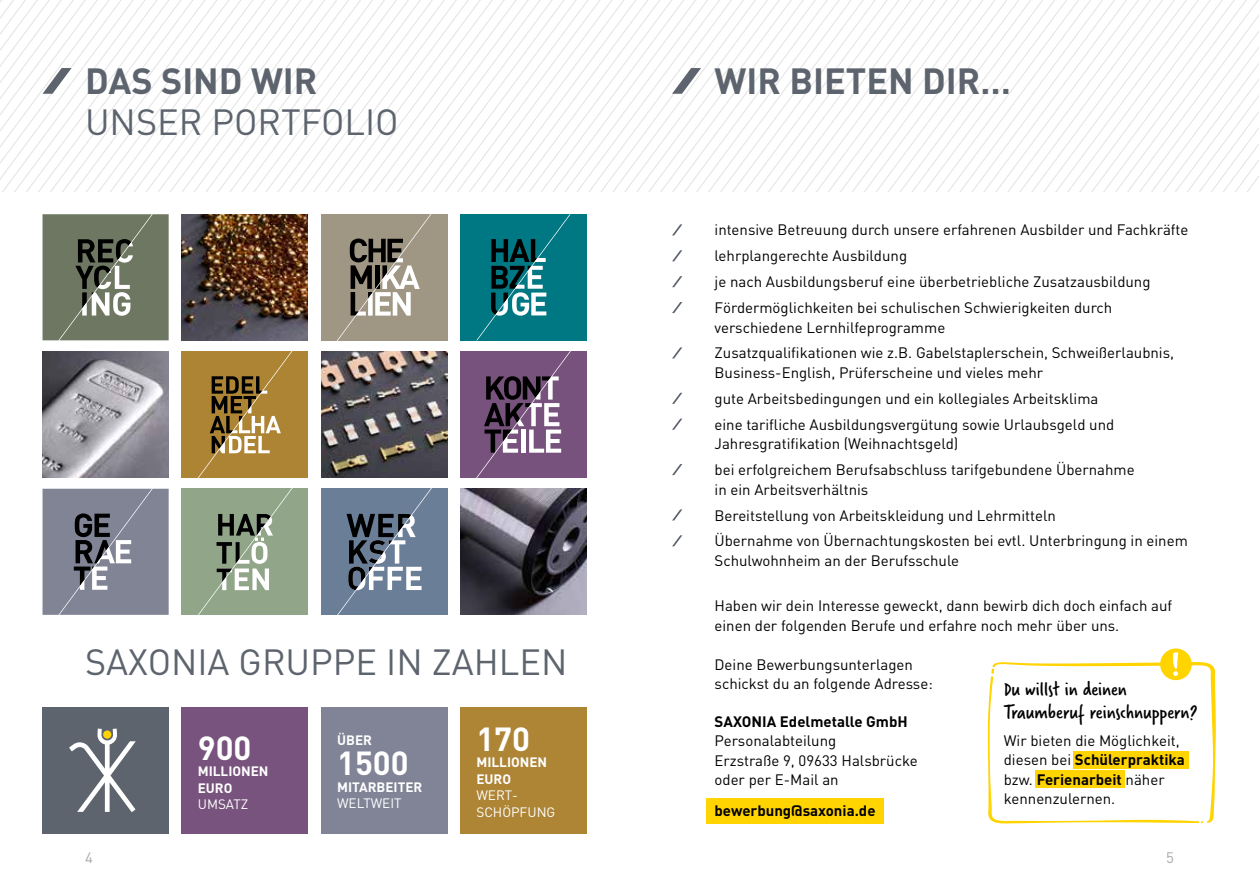
<style>
.page{position:relative;width:1259px;height:893px;background:#fff}
.page>*{position:absolute;margin:0;border:0;box-sizing:border-box;transform-origin:0 0}
.t1{font:36px "DIN";color:#5d646e}
.t2{font:700 36px "DIN";color:#5d646e}
.t3{font:700 33px "DIN";color:#fff}
.t4{font:21px/22.5px "Verveine";color:#000}
.t5{font:15px/26px "DIN";color:#000}
.t6{font:700 15px "DIN";color:#000}
.t7{font:15px "DIN";color:#a9a7ab}
.t8{font:700 13.5px/16.5px "DIN";color:#fff}
.t9{font:13.5px/16.5px "DIN";color:#fff}
.s1{font-weight:700}
</style>
<div class="page">
<svg style="left:879px;top:0;width:12px;height:191px"></svg>
<svg style="left:891px;top:0;width:12px;height:191px"></svg>
<svg style="left:903px;top:0;width:12px;height:191px"></svg>
<svg style="left:915px;top:0;width:12px;height:191px"></svg>
<svg style="left:927px;top:0;width:12px;height:191px"></svg>
<svg style="left:939px;top:0;width:12px;height:191px"></svg>
<svg style="left:951px;top:0;width:12px;height:191px"></svg>
<svg style="left:963px;top:0;width:12px;height:191px"></svg>
<svg style="left:975px;top:0;width:12px;height:191px"></svg>
<svg style="left:987px;top:0;width:12px;height:191px"></svg>
<svg style="left:999px;top:0;width:12px;height:191px"></svg>
<svg style="left:1011px;top:0;width:12px;height:191px"></svg>
<svg style="left:1023px;top:0;width:12px;height:191px"></svg>
<svg style="left:1035px;top:0;width:224px;height:191px"></svg>
<svg style="left:0;top:0;width:234px;height:191px"></svg>
<div style="left:182px;top:708px;width:126px;height:126px;background:#78537d"></div>
<svg style="left:182px;top:489px;width:126px;height:126px;background:#8fa187"></svg>
<svg style="left:182px;top:351px;width:126px;height:127px;background:#a47f3a"></svg>
<img style="left:182px;top:214px;width:126px;height:126px">
<svg style="left:321px;top:489px;width:126px;height:126px;background:#6c7d93"></svg>
<img style="left:321px;top:351px;width:126px;height:127px">
<svg style="left:321px;top:214px;width:126px;height:126px;background:#999081"></svg>
<svg style="left:43px;top:489px;width:126px;height:126px;background:#7d8090"></svg>
<img style="left:43px;top:351px;width:126px;height:127px">
<svg style="left:43px;top:214px;width:126px;height:126px;background:#707865"></svg>
<div style="left:460px;top:707px;width:126px;height:126px;background:#ae8435"></div>
<img style="left:460px;top:489px;width:126px;height:126px">
<svg style="left:460px;top:351px;width:126px;height:127px;background:#77587b"></svg>
<div style="left:460px;top:214px;width:126px;height:126px;background:#007883"></div>
<svg style="left:476px;top:214px;width:94px;height:126px"></svg>
<div style="left:321px;top:707px;width:126px;height:126px;background:#808496"></div>
<div style="left:43px;top:707px;width:126px;height:126px;background:#5d646e"></div>
<svg style="left:672px;top:68px;width:29px;height:26px"></svg>
<div style="left:706px;top:798px;width:177px;height:25px;background:#ffd400"></div>
<svg style="left:672px;top:224px;width:10px;height:11px"></svg>
<svg style="left:672px;top:250px;width:10px;height:11px"></svg>
<svg style="left:672px;top:276px;width:10px;height:11px"></svg>
<svg style="left:672px;top:302px;width:10px;height:11px"></svg>
<svg style="left:672px;top:347px;width:10px;height:11px"></svg>
<svg style="left:672px;top:393px;width:10px;height:11px"></svg>
<svg style="left:672px;top:419px;width:10px;height:11px"></svg>
<svg style="left:672px;top:464px;width:10px;height:11px"></svg>
<svg style="left:672px;top:509px;width:10px;height:11px"></svg>
<svg style="left:672px;top:535px;width:10px;height:11px"></svg>
<svg style="left:1160px;top:648px;width:31px;height:32px"></svg>
<svg style="left:987px;top:652px;width:229px;height:171px"></svg>
<svg style="left:69px;top:729px;width:67px;height:83px"></svg>
<h1 class="t2" style="left:85px;top:57px;width:234px">DAS SIND WIR</h1>
<h1 class="t1" style="left:85px;top:100px;width:315px">UNSER PORTFOLIO</h1>
<h1 class="t1" style="left:85px;top:639px;width:484px">SAXONIA GRUPPE IN ZAHLEN</h1>
<h2 class="t3" style="left:198px;top:726px;width:55px">900</h2>
<p class="t8" style="left:198px;top:762px;width:72px">MILLIONEN<br>EURO</p>
<p class="t9" style="left:198px;top:796px;width:52px">UMSATZ</p>
<p class="t8" style="left:337px;top:731px;width:36px">ÜBER</p>
<h2 class="t3" style="left:337px;top:742px;width:73px">1500</h2>
<p class="t8" style="left:337px;top:778px;width:87px">MITARBEITER</p>
<p class="t9" style="left:337px;top:795px;width:66px">WELTWEIT</p>
<h2 class="t3" style="left:476px;top:717px;width:55px">170</h2>
<p class="t8" style="left:476px;top:753px;width:72px">MILLIONEN<br>EURO</p>
<p class="t9" style="left:476px;top:787px;width:80px">WERT-<br>SCHÖPFUNG</p>
<h1 class="t2" style="left:714px;top:57px;width:298px">WIR BIETEN DIR…</h1>
<p class="t5" style="left:714px;top:217px;width:475px">intensive Betreuung durch unsere erfahrenen Ausbilder und Fachkräfte lehrplangerechte Ausbildung<br>je nach Ausbildungsberuf eine überbetriebliche Zusatzausbildung Fördermöglichkeiten bei schulischen Schwierigkeiten durch</p>
<p class="t5" style="left:714px;top:314px;width:461px">verschiedene Lernhilfeprogramme<br>Zusatzqualifikationen wie z.B. Gabelstaplerschein, Schweißerlaubnis,</p>
<p class="t5" style="left:714px;top:359px;width:401px">Business-English, Prüferscheine und vieles mehr<br>gute Arbeitsbedingungen und ein kollegiales Arbeitsklima eine tarifliche Ausbildungsvergütung sowie Urlaubsgeld und</p>
<p class="t5" style="left:714px;top:431px;width:421px">Jahresgratifikation (Weihnachtsgeld)<br>bei erfolgreichem Berufsabschluss tarifgebundene Übernahme</p>
<p class="t5" style="left:714px;top:476px;width:475px">in ein Arbeitsverhältnis<br>Bereitstellung von Arbeitskleidung und Lehrmitteln<br>Übernahme von Übernachtungskosten bei evtl. Unterbringung in einem</p>
<p class="t5" style="left:714px;top:547px;width:246px">Schulwohnheim an der Berufsschule</p>
<p class="t5" style="left:714px;top:596px;width:459px;line-height:19.5px">Haben wir dein Interesse geweckt, dann bewirb dich doch einfach auf einen der folgenden Berufe und erfahre noch mehr über uns.</p>
<p class="t5" style="left:714px;top:654px;width:220px;line-height:19.5px">Deine Bewerbungsunterlagen schickst du an folgende Adresse:</p>
<p class="t6" style="left:714px;top:711px;width:195px">SAXONIA Edelmetalle GmbH</p>
<p class="t5" style="left:714px;top:731px;width:205px;line-height:19.5px">Personalabteilung<br>Erzstraße 9, 09633 Halsbrücke oder per E-Mail an</p>
<p class="t6" style="left:714px;top:801px;width:163px">bewerbung@saxonia.de</p>
<h3 class="t4" style="left:1003px;top:678px;width:195px">Du willst in deinen<br>Traumberuf reinschnuppern?</h3>
<p class="t5" style="left:1003px;top:730px;width:183px;line-height:19.5px">Wir bieten die Möglichkeit, diesen bei <span class="s1">Schülerpraktika </span>bzw. <span class="s1">Ferienarbeit</span> näher kennenzulernen.</p>
<p class="t7" style="left:85px;top:848px;width:9px">4</p>
<p class="t7" style="left:1166px;top:848px;width:9px">5</p>
</div>
